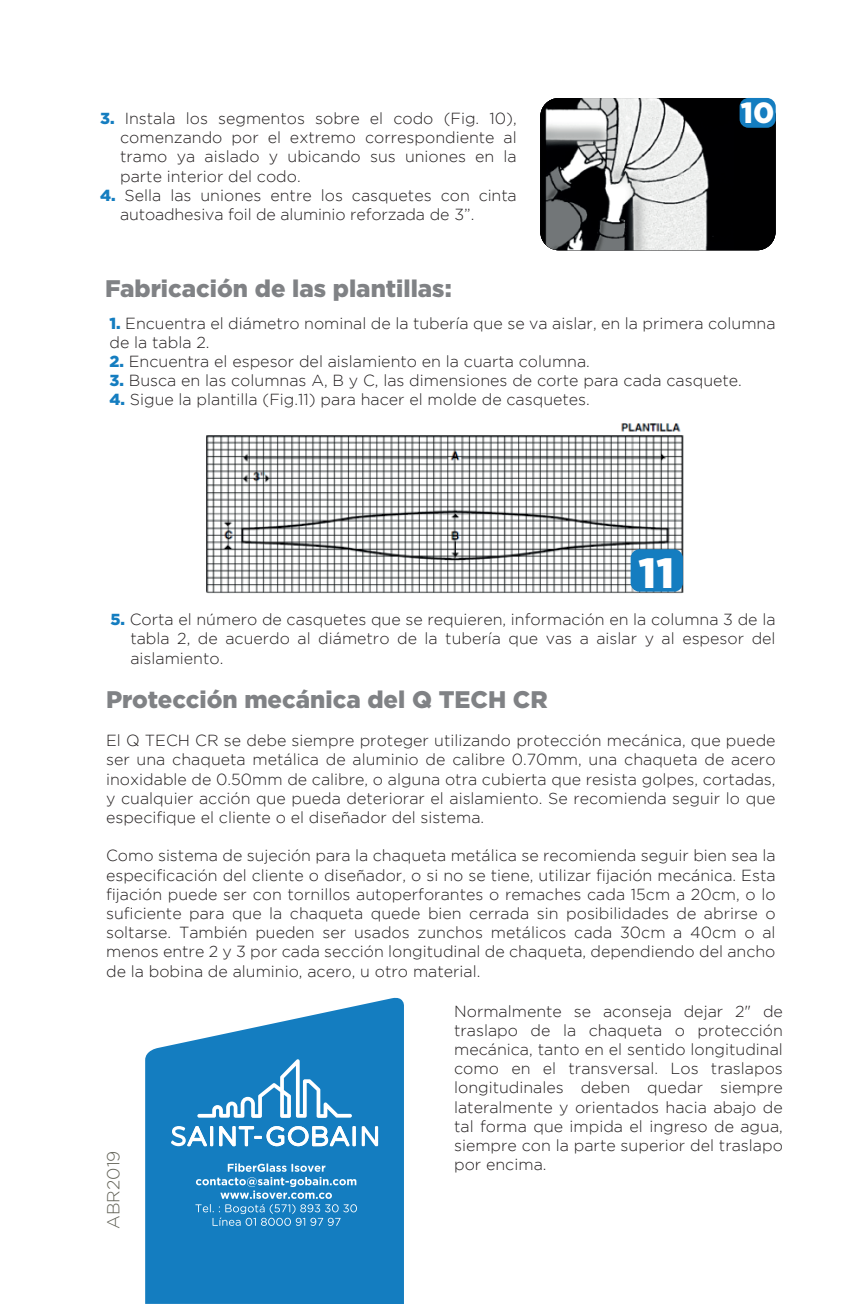
<style>
.page{position:relative;width:851px;height:1304px;background:#fff}
.page>*{position:absolute;margin:0;border:0;box-sizing:border-box;transform-origin:0 0}
.t1{font:900 42.2px "Gotham";color:#fff}
.t2{font:900 29.2px "Gotham";color:#fff}
.t3{font:900 24px "Gotham";color:#808285}
.t4{font:300 17.4px "Gotham";color:#636358}
.t5{font:300 16px/19.2px "Gotham";color:#231f20;text-align:justify}
.s1{font-weight:900;color:#147dc0}
</style>
<div class="page">
<svg style="left:145px;top:998px;width:259px;height:306px;background:#308cc7"></svg>
<svg style="left:195px;top:1163px;width:162px;height:63px;background:#3c93ca"></svg>
<svg style="left:171px;top:1126px;width:36px;height:20px"></svg>
<hr style="left:210px;top:1126px;width:3px;height:20px;background:#fff">
<svg style="left:219px;top:1126px;width:130px;height:20px"></svg>
<svg style="left:352px;top:1126px;width:4px;height:20px"></svg>
<svg style="left:361px;top:1126px;width:17px;height:20px"></svg>
<svg style="left:197px;top:1059px;width:155px;height:59px;background:#3f95cb"></svg>
<img style="left:540px;top:98px;width:235px;height:152px">
<div style="left:739px;top:98px;width:36px;height:30px;background:#147dc0;border-radius:9px"></div>
<img style="left:206px;top:423px;width:478px;height:171px">
<div style="left:630px;top:549px;width:52px;height:43px;background:#147dc0;border-radius:9px"></div>
<div style="left:199px;top:420px;width:70px;height:8px;background:#fff"></div>
<p class="t5" style="left:120px;top:108px;width:398px;text-indent:-20px"><span class="s1">3.</span> Instala los segmentos sobre el codo (Fig. 10), comenzando por el extremo correspondiente al tramo ya aislado y ubicando sus uniones en la parte interior del codo.</p>
<p class="t5" style="left:120px;top:185px;width:398px;text-indent:-20px"><span class="s1">4.</span> Sella las uniones entre los casquetes con cinta autoadhesiva foil de aluminio reforzada de 3”.</p>
<h3 class="t3" style="left:105px;top:272px;width:348px">Fabricación de las plantillas:</h3>
<h2 class="t2" style="left:740px;top:92px;width:35px">10</h2>
<p class="t5" style="left:109px;top:313px;width:667px"><span class="s1">1.</span> Encuentra el diámetro nominal de la tubería que se va aislar, en la primera columna de la tabla 2.</p>
<p class="t5" style="left:109px;top:352px;width:482px"><span class="s1">2.</span> Encuentra el espesor del aislamiento en la cuarta columna.</p>
<p class="t5" style="left:109px;top:371px;width:633px"><span class="s1">3.</span> Busca en las columnas A, B y C, las dimensiones de corte para cada casquete.</p>
<p class="t5" style="left:109px;top:390px;width:482px"><span class="s1">4.</span> Sigue la plantilla (Fig.11) para hacer el molde de casquetes.</p>
<h1 class="t1" style="left:638px;top:544px;width:37px">11</h1>
<p class="t5" style="left:130px;top:610px;width:646px;text-indent:-20px"><span class="s1">5.</span> Corta el número de casquetes que se requieren, información en la columna 3 de la tabla 2, de acuerdo al diámetro de la tubería que vas a aislar y al espesor del aislamiento.</p>
<h3 class="t3" style="left:106px;top:683px;width:443px">Protección mecánica del Q TECH CR</h3>
<p class="t5" style="left:106px;top:731px;width:671px">El Q TECH CR se debe siempre proteger utilizando protección mecánica, que puede ser una chaqueta metálica de aluminio de calibre 0.70mm, una chaqueta de acero inoxidable de 0.50mm de calibre, o alguna otra cubierta que resista golpes, cortadas, y cualquier acción que pueda deteriorar el aislamiento. Se recomienda seguir lo que especifique el cliente o el diseñador del sistema.</p>
<p class="t5" style="left:106px;top:846px;width:671px">Como sistema de sujeción para la chaqueta metálica se recomienda seguir bien sea la especificación del cliente o diseñador, o si no se tiene, utilizar fijación mecánica. Esta fijación puede ser con tornillos autoperforantes o remaches cada 15cm a 20cm, o lo suficiente para que la chaqueta quede bien cerrada sin posibilidades de abrirse o soltarse. También pueden ser usados zunchos metálicos cada 30cm a 40cm o al menos entre 2 y 3 por cada sección longitudinal de chaqueta, dependiendo del ancho de la bobina de aluminio, acero, u otro material.</p>
<p class="t5" style="left:454px;top:1001px;width:330px">Normalmente se aconseja dejar 2" de traslapo de la chaqueta o protección mecánica, tanto en el sentido longitudinal como en el transversal. Los traslapos longitudinales deben quedar siempre lateralmente y orientados hacia abajo de tal forma que impida el ingreso de agua, siempre con la parte superior del traslapo por encima.</p>
<p class="t4" style="left:104px;top:1229px;width:80px;rotate:-90deg">ABR2019</p>
</div>
